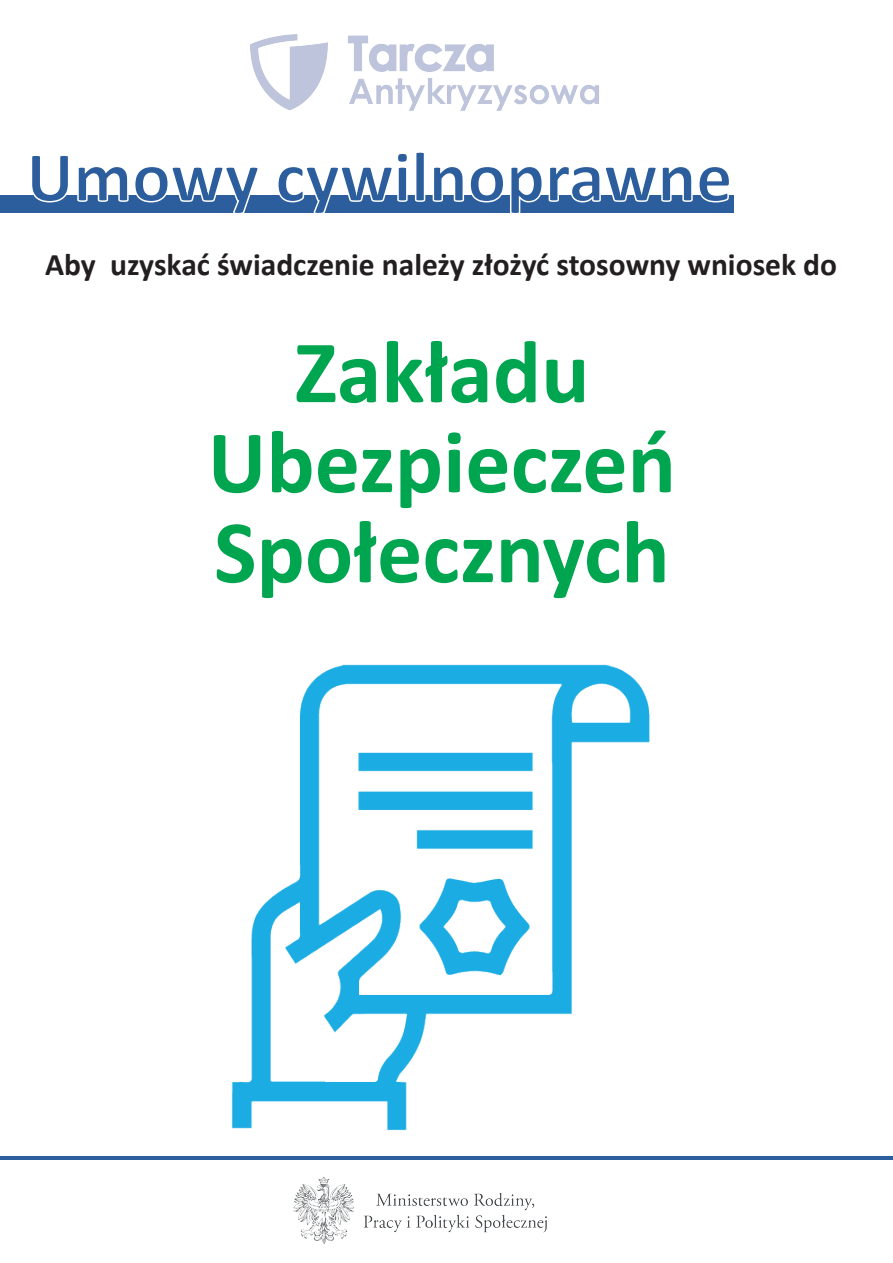
<style>
.page{position:relative;width:893px;height:1263px;background:#fff}
.page>*{position:absolute;margin:0;border:0;box-sizing:border-box;transform-origin:0 0}
.t1{font:700 90px/90px "Calibri";color:#00a54f;text-align:center}
.t2{font:700 72px "Calibri";color:#2c5e9d}
.t3{font:700 31.5px "Calibri";color:#231f20}
</style>
<div class="page">
<div style="left:0;top:195px;width:734px;height:18px;background:#2c5e9d"></div>
<svg style="left:33px;top:195px;width:34px;height:8px"></svg>
<svg style="left:77px;top:195px;width:174px;height:18px"></svg>
<svg style="left:279px;top:195px;width:450px;height:18px"></svg>
<img style="left:231px;top:664px;width:419px;height:467px">
<img style="left:250px;top:34px;width:349px;height:77px">
<img style="left:293px;top:1176px;width:254px;height:68px">
<hr style="left:0;top:1156px;width:893px;height:4px;background:#2c5e9d">
<h2 class="t2" style="left:27px;top:126px;width:707px">Umowy cywilnoprawne</h2>
<p class="t3" style="left:45px;top:242px;width:793px">Aby uzyskać świadczenie należy złożyć stosowny wniosek do</p>
<h1 class="t1" style="left:208px;top:326px;width:470px">Zakładu<br>Ubezpieczeń<br>Społecznych</h1>
</div>
